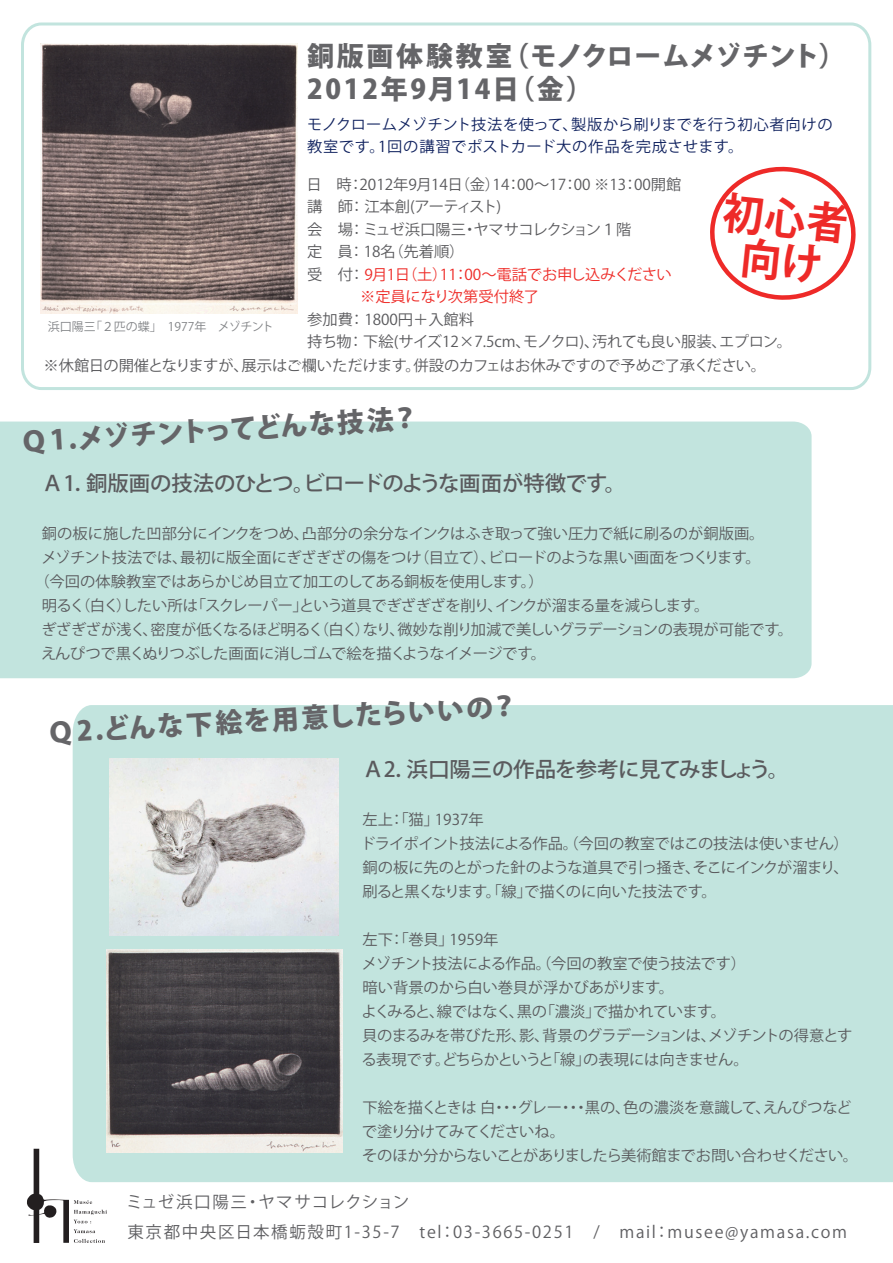
<style>
.page{position:relative;width:893px;height:1263px;background:#fff}
.page>*{position:absolute;margin:0;border:0;box-sizing:border-box;transform-origin:0 0}
.t1{font:700 43.2px/43.3px "Koz Go Pro";color:#ee2a28;text-align:center;scale:.94 1}
.t2{font:800 27px/32.4px "Koz Go Pro";letter-spacing:.07em;color:#656568}
.t3{font:500 21px "Koz Go Pro";letter-spacing:-.025em;color:#5a5a5d}
.t4{font:16.5px/30px "Koz Go Pro";letter-spacing:.1em;color:#5f5f62}
.t5{font:15px/24px "Koz Go Pro";letter-spacing:-.02em;color:#5a5a5d}
.t6{font:15px/22.5px "Koz Go Pro";color:#5a5a5d}
.t7{font:15px "Koz Go Pro";letter-spacing:-.05em;color:#5a5a5d}
.t8{font:15px/22.5px "Koz Go Pro";letter-spacing:.02em;color:#0f215e}
.t9{font:15px "Koz Go Pro";letter-spacing:-.045em;color:#5a5a5d}
.t10{font:12px "Koz Go Pro";color:#828487}
.s1{color:#ee2c28}
</style>
<div class="page">
<div style="left:73px;top:705px;width:820px;height:477px;background:#c2e4de"></div>
<div style="left:0;top:422px;width:812px;height:256px;background:#c2e4de"></div>
<svg style="left:27px;top:1149px;width:80px;height:94px"></svg>
<img style="left:109px;top:758px;width:230px;height:177px">
<img style="left:106px;top:949px;width:236px;height:204px">
<svg style="left:21px;top:22px;width:851px;height:368px"></svg>
<p class="t10" style="left:48px;top:319px;width:228px">浜口陽三「２匹の蝶」　1977年　メゾチント</p>
<h2 class="t2" style="left:307px;top:42px;width:540px">銅版画体験教室（モノクロームメゾチント）<br>2012年9月14日（金）</h2>
<p class="t8" style="left:307px;top:113px;width:527px">モノクロームメゾチント技法を使って、製版から刷りまでを行う初心者向けの教室です。1回の講習でポストカード大の作品を完成させます。</p>
<p class="t5" style="left:307px;top:173px;width:376px;line-height:22.5px">日　時：2012年9月14日（金）14：00～17：00 ※13：00開館講　師： 江本創(アーティスト)<br>会　場： ミュゼ浜口陽三・ヤマサコレクション１階<br>定　員： 18名（先着順）<br>受　付： <span class="s1">9月1日（土）11：00～電話でお申し込みください　　　 ※定員になり次第受付終了</span></p>
<p class="t6" style="left:307px;top:308px;width:487px">参加費： 1800円＋入館料<br>持ち物： 下絵(サイズ12×7.5cm、モノクロ)、汚れても良い服装、エプロン。</p>
<h1 class="t1" style="left:725px;top:193px;width:135px;rotate:6deg">初心者向け</h1>
<p class="t5" style="left:43px;top:353px;width:724px">※休館日の開催となりますが、展示はご欄いただけます。併設のカフェはお休みですので予めご了承ください。</p>
<h2 class="t2" style="left:20px;top:429px;width:401px;rotate:-4deg">Ｑ1.メゾチントってどんな技法？</h2>
<h3 class="t3" style="left:42px;top:469px;width:586px">Ａ1．銅版画の技法のひとつ。ビロードのような画面が特徴です。</h3>
<p class="t6" style="left:42px;top:522px;width:724px">銅の板に施した凹部分にインクをつめ、凸部分の余分なインクはふき取って強い圧力で紙に刷るのが銅版画。</p>
<p class="t5" style="left:41px;top:545px;width:721px">メゾチント技法では、最初に版全面にぎざぎざの傷をつけ（目立て）、ビロードのような黒い画面をつくります。</p>
<p class="t5" style="left:35px;top:569px;width:511px">（今回の体験教室ではあらかじめ目立て加工のしてある銅板を使用します。）</p>
<p class="t7" style="left:42px;top:595px;width:669px">明るく（白く）したい所は「スクレーパー」という道具でぎざぎざを削り、インクが溜まる量を減らします。</p>
<p class="t9" style="left:42px;top:619px;width:753px">ぎざぎざが浅く、密度が低くなるほど明るく（白く）なり、微妙な削り加減で美しいグラデーションの表現が可能です。</p>
<p class="t7" style="left:41px;top:643px;width:507px">えんぴつで黒くぬりつぶした画面に消しゴムで絵を描くようなイメージです。</p>
<h2 class="t2" style="left:47px;top:717px;width:473px;rotate:-3deg">Ｑ2.どんな下絵を用意したらいいの？</h2>
<h3 class="t3" style="left:362px;top:756px;width:428px">Ａ2．浜口陽三の作品を参考に見てみましょう。</h3>
<p class="t5" style="left:361px;top:808px;width:490px">左上：「猫」1937年<br>ドライポイント技法による作品。（今回の教室ではこの技法は使いません）銅の板に先のとがった針のような道具で引っ掻き、そこにインクが溜まり、刷ると黒くなります。「線」で描くのに向いた技法です。</p>
<p class="t5" style="left:362px;top:928px;width:492px">左下：「巻貝」1959年<br>メゾチント技法による作品。（今回の教室で使う技法です）<br>暗い背景のから白い巻貝が浮かびあがります。<br>よくみると、線ではなく、黒の「濃淡」で描かれています。<br>貝のまるみを帯びた形、影、背景のグラデーションは、メゾチントの得意とする表現です。どちらかというと「線」の表現には向きません。</p>
<p class="t5" style="left:362px;top:1096px;width:498px">下絵を描くときは 白・・・グレー・・・黒の、色の濃淡を意識して、えんぴつなどで塗り分けてみてくださいね。<br>そのほか分からないことがありましたら美術館までお問い合わせください。</p>
<p class="t4" style="left:126px;top:1188px;width:722px">ミュゼ浜口陽三・ヤマサコレクション<br>東京都中央区日本橋蛎殻町1-35-7　tel：03-3665-0251　/　mail：musee@yamasa.com</p>
</div>
